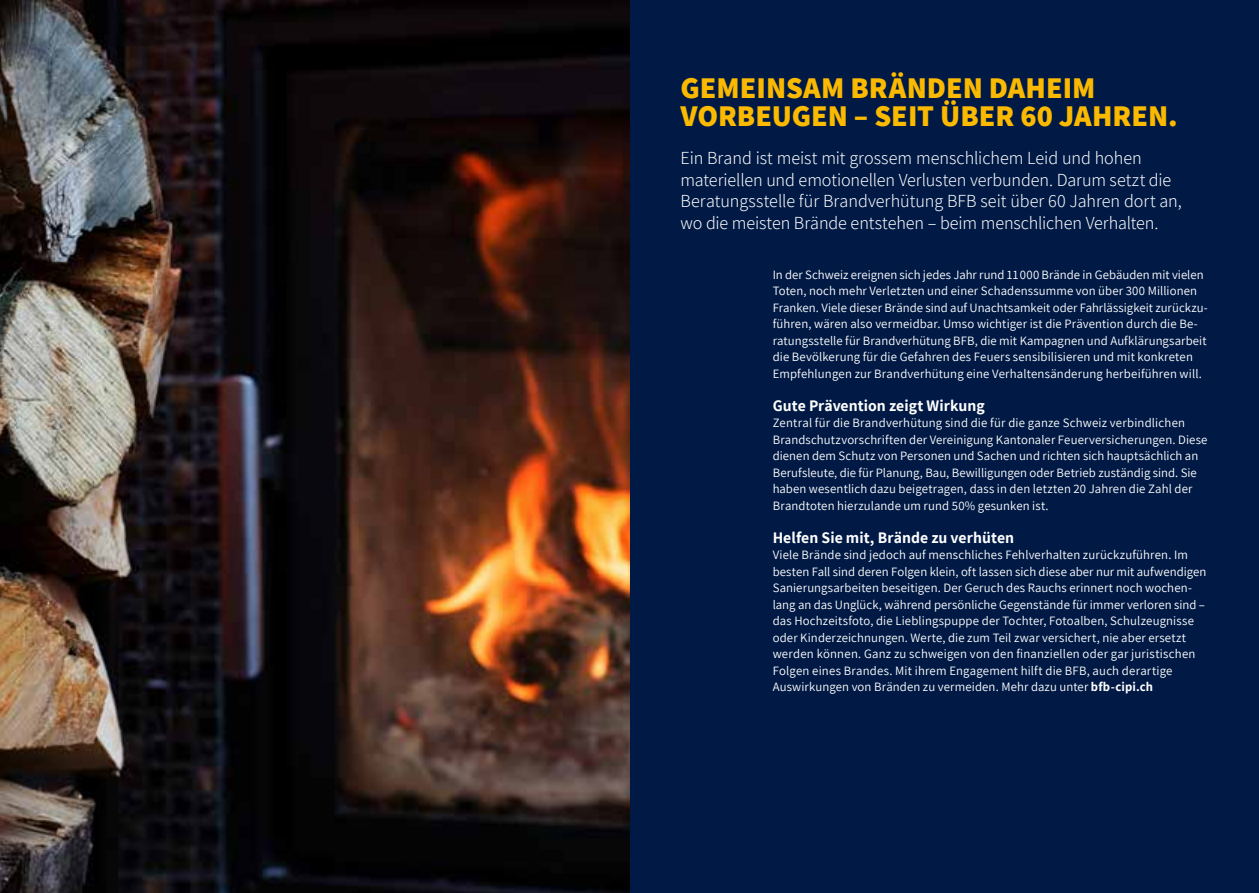
<style>
.page{position:relative;width:1259px;height:893px;background:#fff}
.page>*{position:absolute;margin:0;border:0;box-sizing:border-box;transform-origin:0 0}
.t1{font:800 30px/27.8px "Assistant";color:#fbb900}
.t2{font:300 18px/21.6px "Assistant";letter-spacing:-.005em;color:#fff}
.t3{font:700 15.75px "Assistant";letter-spacing:.005em;color:#fff}
.t4{font:12.75px/16.5px "Assistant";letter-spacing:.01em;color:#fff}
.s1{font-weight:700}
</style>
<div class="page">
<div style="left:629px;top:0;width:630px;height:893px;background:#001a45"></div>
<img style="left:0;top:0;width:629px;height:893px">
<h1 class="t1" style="left:680px;top:73px;width:499px">GEMEINSAM BRÄNDEN DAHEIM<br>VORBEUGEN – SEIT ÜBER 60 JAHREN.</h1>
<p class="t2" style="left:680px;top:146px;width:503px">Ein Brand ist meist mit grossem menschlichem Leid und hohen materiellen und emotionellen Verlusten verbunden. Darum setzt die Beratungsstelle für Brandverhütung BFB seit über 60 Jahren dort an, wo die meisten Brände entstehen – beim menschlichen Verhalten.</p>
<p class="t4" style="left:772px;top:265px;width:437px">In der Schweiz ereignen sich jedes Jahr rund 11000 Brände in Gebäuden mit vielen Toten, noch mehr Verletzten und einer Schadenssumme von über 300 Millionen Franken. Viele dieser Brände sind auf Unachtsamkeit oder Fahrlässigkeit zurückzu&shy;führen, wären also vermeidbar. Umso wichtiger ist die Prävention durch die Be&shy;ratungsstelle für Brandverhütung BFB, die mit Kampagnen und Aufklärungsarbeit die Bevölkerung für die Gefahren des Feuers sensibilisieren und mit konkreten Empfehlungen zur Brandverhütung eine Verhaltensänderung herbeiführen will.</p>
<p class="t3" style="left:772px;top:395px;width:214px">Gute Prävention zeigt Wirkung</p>
<p class="t4" style="left:772px;top:414px;width:436px">Zentral für die Brandverhütung sind die für die ganze Schweiz verbindlichen Brandschutzvorschriften der Vereinigung Kantonaler Feuerversicherungen. Diese dienen dem Schutz von Personen und Sachen und richten sich hauptsächlich an Berufsleute, die für Planung, Bau, Bewilligungen oder Betrieb zuständig sind. Sie haben wesentlich dazu beigetragen, dass in den letzten 20 Jahren die Zahl der Brandtoten hierzulande um rund 50% gesunken ist.</p>
<p class="t3" style="left:772px;top:527px;width:243px">Helfen Sie mit, Brände zu verhüten</p>
<p class="t4" style="left:772px;top:546px;width:435px">Viele Brände sind jedoch auf menschliches Fehlverhalten zurückzuführen. Im besten Fall sind deren Folgen klein, oft lassen sich diese aber nur mit aufwendigen Sanierungsarbeiten beseitigen. Der Geruch des Rauchs erinnert noch wochen&shy;lang an das Unglück, während persönliche Gegenstände für immer verloren sind – das Hochzeitsfoto, die Lieblingspuppe der Tochter, Fotoalben, Schulzeugnisse oder Kinderzeichnungen. Werte, die zum Teil zwar versichert, nie aber ersetzt werden können. Ganz zu schweigen von den finanziellen oder gar juristischen Folgen eines Brandes. Mit ihrem Engagement hilft die BFB, auch derartige Auswirkungen von Bränden zu vermeiden. Mehr dazu unter <span class="s1">bfb-cipi.ch</span></p>
</div>
